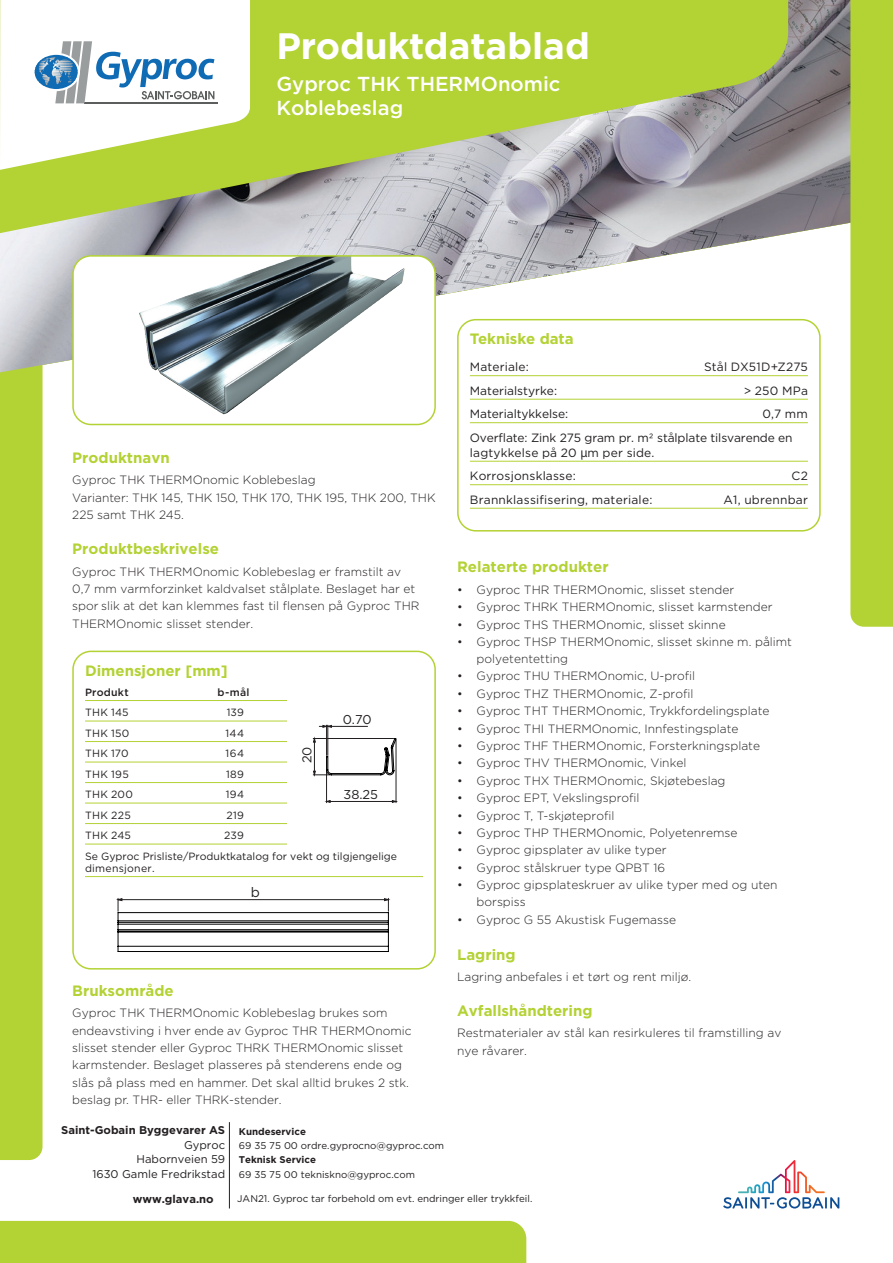
<style>
.page{position:relative;width:893px;height:1263px;background:#fff}
.page>*{position:absolute;margin:0;border:0;box-sizing:border-box;transform-origin:0 0}
.t1{font:700 36.75px "Gotham";color:#fff}
.t2{font:500 20.25px/24.3px "Gotham";color:#fff}
.t3{font:700 15px "Gotham";color:#b3d234}
.t4{font:13.65px "Gotham";color:#231f20}
.t5{font:12.75px "Gotham";color:#231f20}
.t6{font:300 12px/17.4px "Gotham";color:#231f20}
.t7{font:12px/23.5px "Gotham";letter-spacing:.01em;color:#231f20}
.t8{font:12px/23.4px "Gotham";letter-spacing:-.01em;color:#231f20}
.t9{font:11.25px/14.5px "Gotham";color:#231f20;text-align:right}
.t10{font:700 11.25px "Gotham";color:#231f20}
.t11{font:10.5px/20.5px "Gotham";color:#231f20}
.t12{font:500 10.5px "Gotham";letter-spacing:.025em;color:#231f20}
.t13{font:10.5px "Gotham";letter-spacing:.025em;color:#231f20}
.t14{font:9.75px "Gotham";color:#231f20}
.t15{font:700 9.75px "Gotham";color:#231f20}
.s1{font-family:"Koz Go Pr 6 N"}
</style>
<div class="page">
<div style="left:0;top:386px;width:43px;height:774px;background:#b3d234"></div>
<img style="left:0;top:0;width:850px;height:373px">
<div style="left:0;top:1221px;width:526px;height:42px;background:#b3d234"></div>
<svg style="left:723px;top:1160px;width:116px;height:48px"></svg>
<svg style="left:0;top:0;width:788px;height:307px;background:#b6c382"></svg>
<div style="left:850px;top:0;width:43px;height:627px;background:#b3d234"></div>
<svg style="left:0;top:0;width:250px;height:170px"></svg>
<div style="left:458px;top:320px;width:362px;height:211px;background:#fff;border-radius:18px"></div>
<div style="left:457px;top:319px;width:364px;height:212px;border:2px solid #b3d234;border-radius:18px"></div>
<img style="left:73px;top:256px;width:362px;height:168px">
<div style="left:72px;top:255px;width:364px;height:170px;border:2px solid #b3d234;border-radius:18px"></div>
<hr style="left:470px;top:375px;width:338px;height:1px;background:#b3d234">
<hr style="left:470px;top:399px;width:338px;height:1px;background:#b3d234">
<hr style="left:470px;top:422px;width:338px;height:1px;background:#b3d234">
<hr style="left:470px;top:461px;width:338px;height:1px;background:#b3d234">
<hr style="left:470px;top:484px;width:338px;height:1px;background:#b3d234">
<hr style="left:470px;top:508px;width:338px;height:1px;background:#b3d234">
<div style="left:72px;top:651px;width:364px;height:318px;border:2px solid #b3d234;border-radius:18px"></div>
<hr style="left:85px;top:700px;width:338px;height:1px;background:#b3d234">
<hr style="left:85px;top:721px;width:338px;height:1px;background:#b3d234">
<hr style="left:85px;top:741px;width:338px;height:1px;background:#b3d234">
<hr style="left:85px;top:762px;width:338px;height:1px;background:#b3d234">
<hr style="left:85px;top:782px;width:338px;height:1px;background:#b3d234">
<hr style="left:85px;top:803px;width:338px;height:1px;background:#b3d234">
<hr style="left:85px;top:823px;width:338px;height:1px;background:#b3d234">
<hr style="left:85px;top:844px;width:338px;height:1px;background:#b3d234">
<hr style="left:85px;top:876px;width:338px;height:1px;background:#b3d234">
<svg style="left:118px;top:898px;width:271px;height:53px"></svg>
<hr style="left:118px;top:951px;width:270px;height:1px;background:#000001">
<hr style="left:118px;top:922px;width:270px;height:1px;background:#000001">
<div style="left:287px;top:694px;width:139px;height:153px;background:#fff"></div>
<hr style="left:396px;top:740px;width:1px;height:63px;background:#231f20">
<svg style="left:313px;top:725px;width:83px;height:78px"></svg>
<hr style="left:229px;top:1122px;width:1px;height:86px;background:#231f20">
<h1 class="t1" style="left:276px;top:22px;width:315px">Produktdatablad</h1>
<h2 class="t2" style="left:276px;top:71px;width:286px">Gyproc THK THERMOnomic<br>Koblebeslag</h2>
<p class="t3" style="left:72px;top:447px;width:99px">Produktnavn</p>
<p class="t6" style="left:72px;top:471px;width:365px">Gyproc THK THERMOnomic Koblebeslag<br>Varianter: THK 145, THK 150, THK 170, THK 195, THK 200, THK<br>225 samt THK 245.</p>
<p class="t3" style="left:72px;top:539px;width:148px">Produktbeskrivelse</p>
<p class="t6" style="left:72px;top:562px;width:349px">Gyproc THK THERMOnomic Koblebeslag er framstilt av 0,7 mm varmforzinket kaldvalset stålplate. Beslaget har et spor slik at det kan klemmes fast til flensen på Gyproc THR THERMOnomic slisset stender.</p>
<p class="t3" style="left:85px;top:660px;width:144px">Dimensjoner [mm]</p>
<p class="t12" style="left:85px;top:685px;width:45px">Produkt</p>
<p class="t12" style="left:218px;top:685px;width:33px">b-mål</p>
<p class="t11" style="left:85px;top:702px;width:45px">THK 145</p>
<p class="t11" style="left:227px;top:702px;width:19px">139</p>
<p class="t11" style="left:85px;top:723px;width:46px">THK 150</p>
<p class="t11" style="left:226px;top:723px;width:20px">144</p>
<p class="t11" style="left:85px;top:743px;width:45px">THK 170</p>
<p class="t11" style="left:226px;top:743px;width:20px">164</p>
<p class="t11" style="left:85px;top:764px;width:45px">THK 195</p>
<p class="t11" style="left:226px;top:764px;width:19px">189</p>
<p class="t11" style="left:85px;top:784px;width:49px">THK 200</p>
<p class="t11" style="left:226px;top:784px;width:20px">194</p>
<p class="t11" style="left:85px;top:805px;width:47px">THK 225</p>
<p class="t11" style="left:227px;top:805px;width:19px">219</p>
<p class="t11" style="left:85px;top:825px;width:47px">THK 245</p>
<p class="t5" style="left:343px;top:711px;width:31px">0.70</p>
<p class="t5" style="left:299px;top:763px;width:18px;rotate:-90deg">20</p>
<p class="t5" style="left:344px;top:786px;width:36px">38.25</p>
<p class="t11" style="left:85px;top:825px;width:313px;text-indent:139px">239<br>Se Gyproc Prisliste/Produktkatalog for vekt og tilgjengelige</p>
<p class="t13" style="left:85px;top:861px;width:71px">dimensjoner.</p>
<p class="t4" style="left:251px;top:883px;width:11px">b</p>
<p class="t3" style="left:72px;top:981px;width:103px">Bruksområde</p>
<p class="t6" style="left:72px;top:1004px;width:341px">Gyproc THK THERMOnomic Koblebeslag brukes som endeavstiving i hver ende av Gyproc THR THERMOnomic slisset stender eller Gyproc THRK THERMOnomic slisset karmstender. Beslaget plasseres på stenderens ende og slås på plass med en hammer. Det skal alltid brukes 2 stk. beslag pr. THR- eller THRK-stender.</p>
<p class="t3" style="left:470px;top:328px;width:105px">Tekniske data</p>
<p class="t7" style="left:470px;top:355px;width:60px">Materiale:</p>
<p class="t7" style="left:704px;top:355px;width:105px">Stål DX51D+Z275</p>
<p class="t7" style="left:470px;top:378px;width:89px">Materialstyrke:</p>
<p class="t7" style="left:744px;top:378px;width:66px">&gt; 250 MPa</p>
<p class="t7" style="left:470px;top:402px;width:100px">Materialtykkelse:</p>
<p class="t8" style="left:470px;top:402px;width:340px;text-indent:292px">0,7 mm<br>Overflate: Zink 275 gram pr. m2 stålplate tilsvarende en</p>
<p class="t7" style="left:470px;top:440px;width:186px">lagtykkelse på 20 <span class="s1">µ</span>m per side.<br>Korrosjonsklasse:</p>
<p class="t7" style="left:791px;top:464px;width:18px">C2</p>
<p class="t7" style="left:470px;top:487px;width:184px">Brannklassifisering, materiale:</p>
<p class="t7" style="left:724px;top:487px;width:86px">A1, ubrennbar</p>
<p class="t3" style="left:457px;top:557px;width:153px">Relaterte produkter</p>
<p class="t6" style="left:457px;top:580px;width:278px">• Gyproc THR THERMOnomic, slisset stender</p>
<p class="t6" style="left:457px;top:598px;width:317px">• Gyproc THRK THERMOnomic, slisset karmstender</p>
<p class="t6" style="left:457px;top:615px;width:270px">• Gyproc THS THERMOnomic, slisset skinne</p>
<p class="t6" style="left:477px;top:632px;width:317px;text-indent:-20px">• Gyproc THSP THERMOnomic, slisset skinne m. pålimt polyetentetting</p>
<p class="t6" style="left:457px;top:667px;width:240px">• Gyproc THU THERMOnomic, U-profil</p>
<p class="t6" style="left:457px;top:684px;width:238px">• Gyproc THZ THERMOnomic, Z-profil</p>
<p class="t6" style="left:457px;top:702px;width:314px">• Gyproc THT THERMOnomic, Trykkfordelingsplate</p>
<p class="t6" style="left:457px;top:719px;width:283px">• Gyproc THI THERMOnomic, Innfestingsplate</p>
<p class="t6" style="left:457px;top:737px;width:304px">• Gyproc THF THERMOnomic, Forsterkningsplate</p>
<p class="t6" style="left:457px;top:754px;width:231px">• Gyproc THV THERMOnomic, Vinkel</p>
<p class="t6" style="left:457px;top:771px;width:270px">• Gyproc THX THERMOnomic, Skjøtebeslag</p>
<p class="t6" style="left:457px;top:789px;width:184px">• Gyproc EPT, Vekslingsprofil</p>
<p class="t6" style="left:457px;top:806px;width:159px">• Gyproc T, T-skjøteprofil</p>
<p class="t6" style="left:457px;top:824px;width:282px">• Gyproc THP THERMOnomic, Polyetenremse</p>
<p class="t6" style="left:457px;top:841px;width:211px">• Gyproc gipsplater av ulike typer</p>
<p class="t6" style="left:457px;top:858px;width:210px">• Gyproc stålskruer type QPBT 16</p>
<p class="t6" style="left:477px;top:876px;width:302px;text-indent:-19px">• Gyproc gipsplateskruer av ulike typer med og uten borspiss</p>
<p class="t6" style="left:457px;top:910px;width:220px">• Gyproc G 55 Akustisk Fugemasse</p>
<p class="t3" style="left:457px;top:944px;width:60px">Lagring</p>
<p class="t6" style="left:457px;top:967px;width:236px">Lagring anbefales i et tørt og rent miljø.</p>
<p class="t3" style="left:457px;top:1001px;width:137px">Avfallshåndtering</p>
<p class="t6" style="left:457px;top:1024px;width:326px">Restmaterialer av stål kan resirkuleres til framstilling av nye råvarer.</p>
<p class="t10" style="left:61px;top:1122px;width:165px">Saint-Gobain Byggevarer AS</p>
<p class="t9" style="left:92px;top:1137px;width:134px">Gyproc<br>Habornveien 59<br>1630 Gamle Fredrikstad</p>
<p class="t10" style="left:133px;top:1191px;width:83px">www.glava.no</p>
<p class="t15" style="left:239px;top:1124px;width:69px">Kundeservice</p>
<p class="t14" style="left:239px;top:1139px;width:207px">69 35 75 00 ordre.gyprocno@gyproc.com</p>
<p class="t15" style="left:239px;top:1153px;width:79px">Teknisk Service</p>
<p class="t14" style="left:239px;top:1168px;width:178px">69 35 75 00 tekniskno@gyproc.com</p>
<p class="t14" style="left:237px;top:1193px;width:297px">JAN21. Gyproc tar forbehold om evt. endringer eller trykkfeil.</p>
</div>
